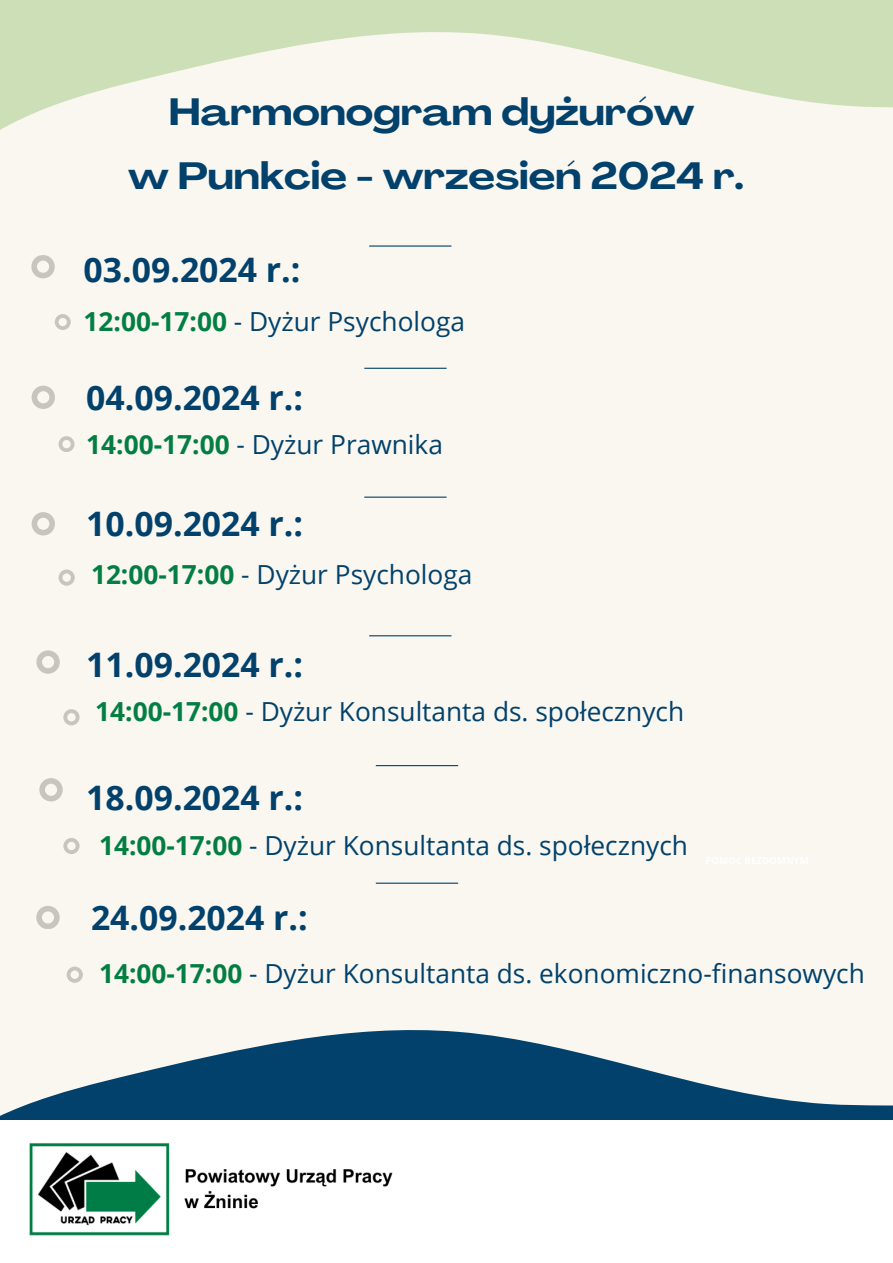
<style>
.page{position:relative;width:893px;height:1263px;background:#fff}
.page>*{position:absolute;margin:0;border:0;box-sizing:border-box;transform-origin:0 0}
.t1{font:700 expanded 37.5px/63.6px "Agrandir";color:#02416b;text-align:center}
.t2{font:700 33.75px "Open Sans";color:#02416b}
.t3{font:26.25px "Open Sans";color:#02416b}
.s1{font-weight:700;color:#037e43}
</style>
<div class="page">
<div style="left:0;top:11px;width:893px;height:998px;background:#f9f7f0"></div>
<svg style="left:0;top:1009px;width:893px;height:111px;fill:#f9f7f0"></svg>
<img style="left:29px;top:1143px;width:364px;height:93px">
<svg style="left:31px;top:255px;width:23px;height:23px"></svg>
<svg style="left:55px;top:314px;width:15px;height:16px"></svg>
<hr style="left:369px;top:245px;width:82px;height:2px;background:#02416b">
<svg style="left:59px;top:436px;width:15px;height:16px"></svg>
<svg style="left:32px;top:512px;width:23px;height:23px"></svg>
<svg style="left:36px;top:650px;width:23px;height:23px"></svg>
<svg style="left:39px;top:778px;width:23px;height:23px"></svg>
<svg style="left:59px;top:569px;width:16px;height:17px"></svg>
<svg style="left:63px;top:838px;width:17px;height:16px"></svg>
<svg style="left:32px;top:386px;width:23px;height:23px"></svg>
<hr style="left:364px;top:368px;width:82px;height:1px;background:#02416b">
<hr style="left:369px;top:635px;width:82px;height:1px;background:#02416b">
<hr style="left:376px;top:765px;width:82px;height:1px;background:#02416b">
<svg style="left:63px;top:709px;width:17px;height:16px"></svg>
<hr style="left:364px;top:497px;width:82px;height:1px;background:#02416b">
<svg style="left:36px;top:906px;width:23px;height:23px"></svg>
<svg style="left:67px;top:966px;width:16px;height:17px"></svg>
<hr style="left:376px;top:883px;width:82px;height:1px;background:#02416b">
<p class="t1" style="left:128px;top:84px;width:617px">Harmonogram dyżurów<br>w Punkcie - wrzesień 2024 r.</p>
<h1 class="t2" style="left:84px;top:246px;width:218px">03.09.2024 r.:</h1>
<h2 class="t3" style="left:84px;top:303px;width:383px"><span class="s1">12:00-17:00</span> - Dyżur Psychologa</h2>
<p class="t2" style="left:86px;top:374px;width:218px">04.09.2024 r.:</p>
<h2 class="t3" style="left:86px;top:426px;width:358px"><span class="s1">14:00-17:00</span> - Dyżur Prawnika</h2>
<p class="t2" style="left:86px;top:500px;width:218px">10.09.2024 r.:</p>
<h1 class="t3" style="left:91px;top:555px;width:383px"><span class="s1">12:00-17:00</span> - Dyżur Psychologa</h1>
<p class="t2" style="left:86px;top:641px;width:218px">11.09.2024 r.:</p>
<p class="t3" style="left:95px;top:693px;width:590px"><span class="s1">14:00-17:00</span> - Dyżur Konsultanta ds. społecznych</p>
<h1 class="t2" style="left:86px;top:774px;width:218px">18.09.2024 r.:</h1>
<p class="t3" style="left:99px;top:826px;width:590px"><span class="s1">14:00-17:00</span> - Dyżur Konsultanta ds. społecznych</p>
<h1 class="t2" style="left:91px;top:894px;width:218px">24.09.2024 r.:</h1>
<h2 class="t3" style="left:99px;top:955px;width:767px"><span class="s1">14:00-17:00</span> - Dyżur Konsultanta ds. ekonomiczno-finansowych</h2>
</div>
